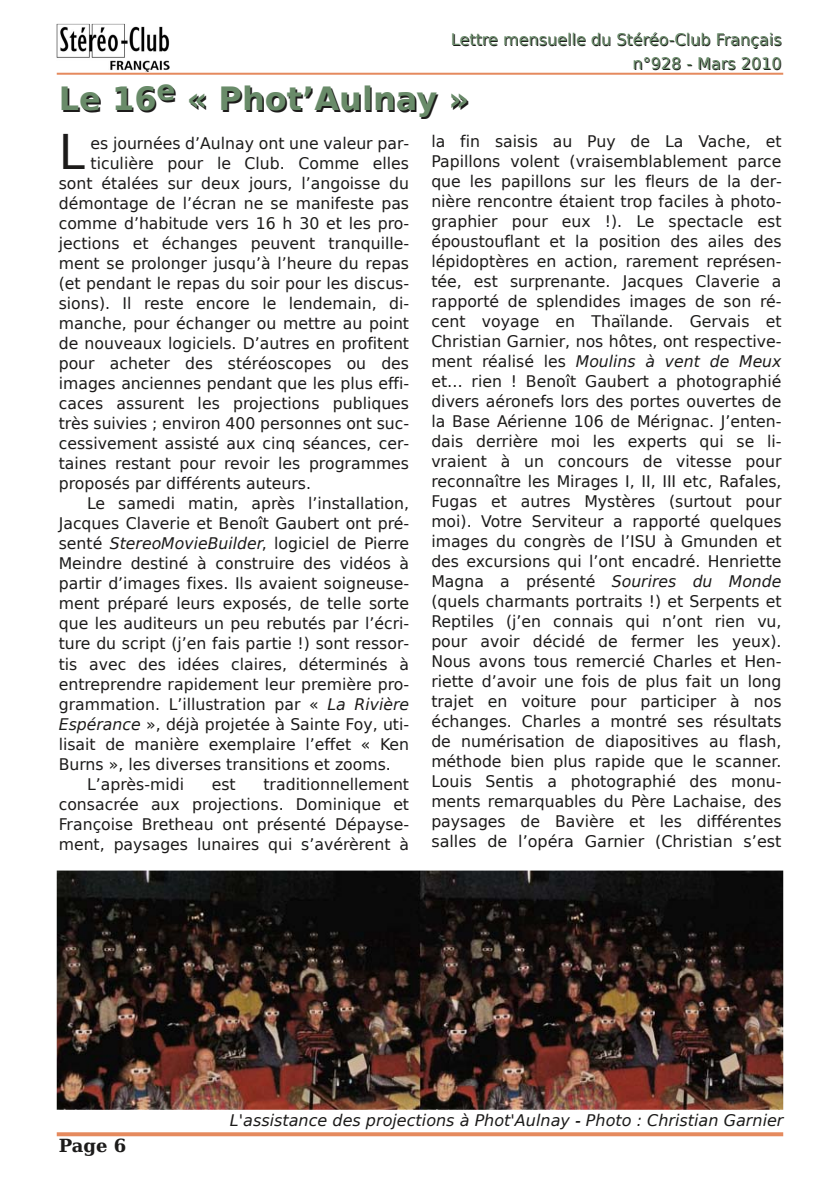
<style>
.page{position:relative;width:840px;height:1191px;background:#fff}
.page>*{position:absolute;margin:0;border:0;box-sizing:border-box;transform-origin:0 0}
.t1{font:47.8px "Bitstream Vera Sans";color:#1c1b1a}
.t2{font:700 32px "Bitstream Vera Sans";color:#1c1b1a}
.t3{font:700 18px "Bitstream Vera Serif";color:#1c1b1a}
.t4{font:16px/20px "Bitstream Vera Sans";color:#1c1b1a;text-align:justify}
.t5{font:italic 16px "Bitstream Vera Sans";color:#1c1b1a}
.s1{color:#698b69}
.s2{font-style:italic}
</style>
<div class="page">
<img style="left:56px;top:24px;width:113px;height:48px">
<hr style="left:57px;top:73px;width:725px;height:2px;background:#e58a5e">
<svg style="left:57px;top:1132px;width:725px;height:4px;background:#e69269"></svg>
<img style="left:57px;top:870px;width:725px;height:239px">
<p class="t4" style="left:451px;top:28px;width:332px;line-height:24px;text-align:right">Lettre mensue<span class="s1">ll</span>e du Stéréo-C<span class="s1">l</span>ub França<span class="s1">i</span>s n°928 - Mars 2010</p>
<h2 class="t2" style="left:60px;top:82px;width:411px">Le 16<sup>e</sup> « Phot’Aulnay »</h2>
<h1 class="t1" style="left:59px;top:125px;width:28px">L</h1>
<p class="t4" style="left:90px;top:134px;width:320px">es journées d’Aulnay ont une valeur par-</p>
<p class="t4" style="left:90px;top:154px;width:320px">ticulière pour le Club. Comme elles</p>
<p class="t4" style="left:59px;top:174px;width:351px">sont étalées sur deux jours, l’angoisse du</p>
<p class="t4" style="left:59px;top:194px;width:351px">démontage de l’écran ne se manifeste pas</p>
<p class="t4" style="left:59px;top:214px;width:352px">comme d’habitude vers 16 h 30 et les pro-</p>
<p class="t4" style="left:59px;top:234px;width:352px">jections et échanges peuvent tranquille-</p>
<p class="t4" style="left:59px;top:254px;width:351px">ment se prolonger jusqu’à l’heure du repas</p>
<p class="t4" style="left:59px;top:274px;width:352px">(et pendant le repas du soir pour les discus-</p>
<p class="t4" style="left:59px;top:294px;width:352px">sions). Il reste encore le lendemain, di-</p>
<p class="t4" style="left:59px;top:314px;width:351px">manche, pour échanger ou mettre au point</p>
<p class="t4" style="left:59px;top:334px;width:351px">de nouveaux logiciels. D’autres en profitent</p>
<p class="t4" style="left:59px;top:354px;width:351px">pour acheter des stéréoscopes ou des</p>
<p class="t4" style="left:59px;top:374px;width:352px">images anciennes pendant que les plus effi-</p>
<p class="t4" style="left:59px;top:394px;width:351px">caces assurent les projections publiques</p>
<p class="t4" style="left:59px;top:414px;width:352px">très suivies ; environ 400 personnes ont suc-</p>
<p class="t4" style="left:59px;top:434px;width:352px">cessivement assisté aux cinq séances, cer-</p>
<p class="t4" style="left:59px;top:454px;width:351px">taines restant pour revoir les programmes</p>
<p class="t4" style="left:59px;top:474px;width:254px">proposés par différents auteurs.</p>
<p class="t4" style="left:87px;top:494px;width:323px">Le samedi matin, après l’installation,</p>
<p class="t4" style="left:59px;top:514px;width:352px">Jacques Claverie et Benoît Gaubert ont pré-</p>
<p class="t4" style="left:59px;top:534px;width:351px">senté <span class="s2">StereoMovieBuilder</span>, logiciel de Pierre</p>
<p class="t4" style="left:59px;top:554px;width:351px">Meindre destiné à construire des vidéos à</p>
<p class="t4" style="left:59px;top:574px;width:352px">partir d’images fixes. Ils avaient soigneuse-</p>
<p class="t4" style="left:59px;top:594px;width:351px">ment préparé leurs exposés, de telle sorte</p>
<p class="t4" style="left:59px;top:614px;width:352px">que les auditeurs un peu rebutés par l’écri-</p>
<p class="t4" style="left:59px;top:634px;width:352px">ture du script (j’en fais partie !) sont ressor-</p>
<p class="t4" style="left:59px;top:654px;width:351px">tis avec des idées claires, déterminés à</p>
<p class="t4" style="left:59px;top:674px;width:352px">entreprendre rapidement leur première pro-</p>
<p class="t4" style="left:59px;top:694px;width:351px">grammation. L’illustration par « <span class="s2">La Rivière</span></p>
<p class="t4" style="left:59px;top:714px;width:352px"><span class="s2">Espérance</span> », déjà projetée à Sainte Foy, uti-</p>
<p class="t4" style="left:59px;top:734px;width:351px">lisait de manière exemplaire l’effet « Ken</p>
<p class="t4" style="left:59px;top:754px;width:333px">Burns », les diverses transitions et zooms.</p>
<p class="t4" style="left:87px;top:774px;width:98px">L’après-midi</p>
<p class="t4" style="left:212px;top:774px;width:25px">est</p>
<p class="t4" style="left:59px;top:774px;width:352px;text-indent:204px">traditionnellement consacrée aux projections. Dominique et Françoise Bretheau ont présenté Dépayse&shy;ment, paysages lunaires qui s’avérèrent à</p>
<p class="t4" style="left:431px;top:131px;width:352px">la fin saisis au Puy de La Vache, et Papillons volent (vraisemblablement parce que les papillons sur les fleurs de la der&shy;nière rencontre étaient trop faciles à photo&shy;graphier pour eux !). Le spectacle est époustouflant et la position des ailes des lépidoptères en action, rarement représen&shy;tée, est surprenante. Jacques Claverie a rapporté de splendides images de son ré&shy;cent voyage en Thaïlande. Gervais et Christian Garnier, nos hôtes, ont respective&shy;ment réalisé les <span class="s2">Moulins à vent de Meux </span>et… rien ! Benoît Gaubert a photographié divers aéronefs lors des portes ouvertes de la Base Aérienne 106 de Mérignac. J’enten&shy;dais derrière moi les experts qui se li&shy;vraient à un concours de vitesse pour reconnaître les Mirages I, II, III etc, Rafales, Fugas et autres Mystères (surtout pour moi). Votre Serviteur a rapporté quelques images du congrès de l’ISU à Gmunden et des excursions qui l’ont encadré. Henriette Magna a présenté <span class="s2">Sourires du Monde </span>(quels charmants portraits !) et Serpents et Reptiles (j’en connais qui n’ont rien vu, pour avoir décidé de fermer les yeux).<br>Nous avons tous remercié Charles et Hen&shy;riette d’avoir une fois de plus fait un long trajet en voiture pour participer à nos échanges. Charles a montré ses résultats de numérisation de diapositives au flash, méthode bien plus rapide que le scanner.<br>Louis Sentis a photographié des monu&shy;ments remarquables du Père Lachaise, des paysages de Bavière et les différentes salles de l’opéra Garnier (Christian s’est</p>
<p class="t3" style="left:59px;top:1134px;width:69px">Page 6</p>
<p class="t5" style="left:230px;top:1111px;width:555px">L'assistance des projections à Phot'Aulnay - Photo : Christian Garnier</p>
</div>
